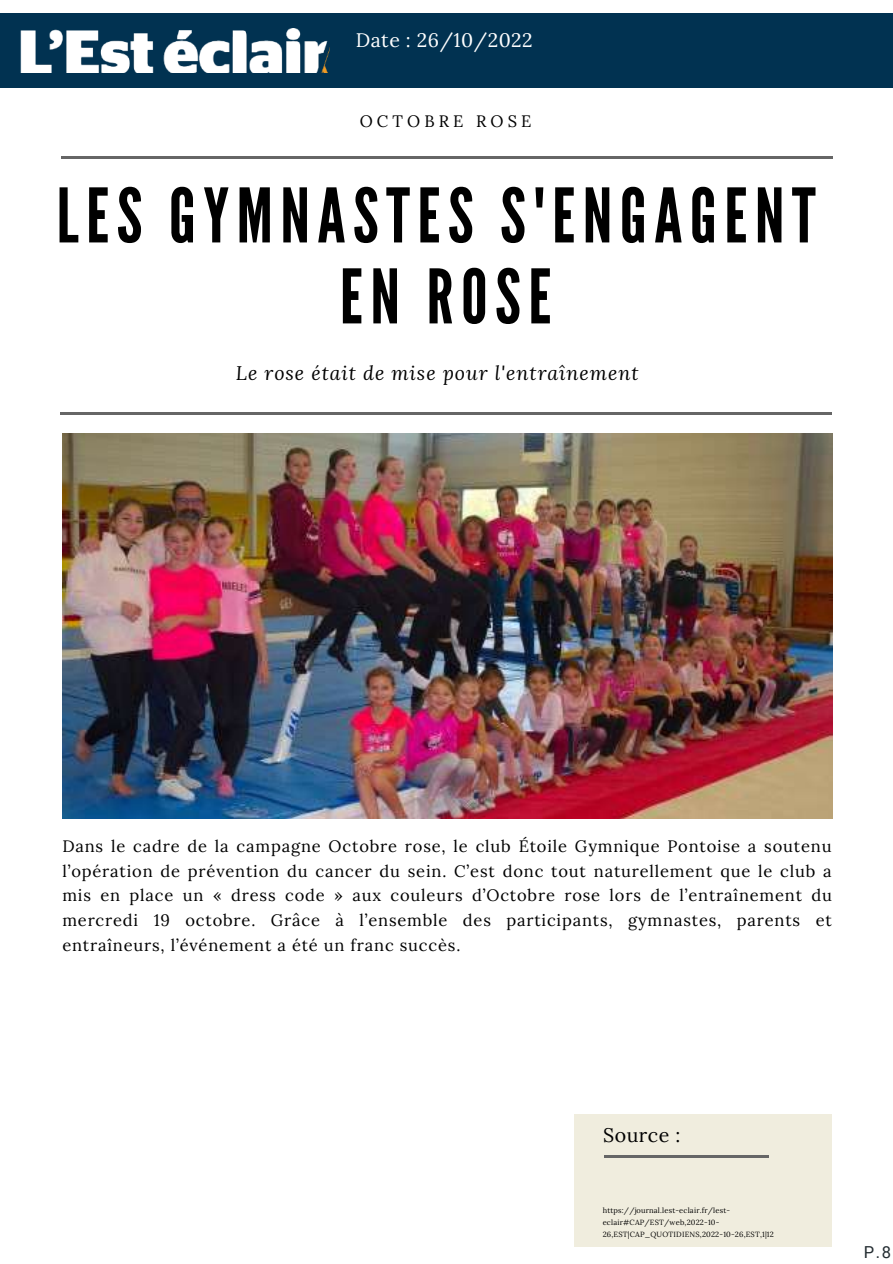
<style>
.page{position:relative;width:893px;height:1264px;background:#fff}
.page>*{position:absolute;margin:0;border:0;box-sizing:border-box;transform-origin:0 0}
.t1{font:75px/81px "League Gothic";letter-spacing:.1em;color:#000;text-align:center}
.t2{font:italic 19.65px "Lora";letter-spacing:.05em;color:#000}
.t3{font:19.65px "Lora";letter-spacing:.025em;color:#000}
.t4{font:19.5px "Lora";letter-spacing:.025em;color:#fff}
.t5{font:16.5px/24.8px "Lora";letter-spacing:.05em;color:#000;text-align:justify}
.t6{font:16.5px "Lora";letter-spacing:.25em;color:#000}
.t7{font:16.5px "Roboto";color:#232c31}
.t8{font:7.5px/11.9px "Lora";letter-spacing:.025em;color:#000}
</style>
<div class="page">
<img style="left:62px;top:433px;width:770px;height:386px">
<hr style="left:61px;top:156px;width:771px;height:2px;background:#666">
<hr style="left:60px;top:412px;width:771px;height:2px;background:#666">
<div style="left:0;top:13px;width:892px;height:75px;background:#013251"></div>
<img style="left:21px;top:28px;width:308px;height:44px">
<div style="left:574px;top:1114px;width:258px;height:132px;background:#f0edde"></div>
<hr style="left:604px;top:1155px;width:164px;height:2px;background:#666">
<p class="t4" style="left:356px;top:27px;width:178px">Date : 26/10/2022</p>
<p class="t6" style="left:359px;top:111px;width:173px">OCTOBRE ROSE</p>
<h1 class="t1" style="left:57px;top:177px;width:760px">LES GYMNASTES S'ENGAGENT<br>EN ROSE</h1>
<p class="t2" style="left:236px;top:359px;width:404px">Le rose était de mise pour l'entraînement</p>
<p class="t5" style="left:62px;top:833px;width:771px">Dans le cadre de la campagne Octobre rose, le club Étoile Gymnique Pontoise a soutenu l’opération de prévention du cancer du sein. C’est donc tout naturellement que le club a mis en place un « dress code » aux couleurs d’Octobre rose lors de l’entraînement du mercredi 19 octobre. Grâce à l’ensemble des participants, gymnastes, parents et entraîneurs, l’événement a été un franc succès.</p>
<p class="t3" style="left:603px;top:1122px;width:79px">Source :</p>
<p class="t8" style="left:602px;top:1204px;width:173px">https://journal.lest-eclair.fr/lest&shy;eclair#CAP/EST/web,2022-10-<br>26,EST|CAP_QUOTIDIENS,2022-10-26,EST,1|12</p>
<p class="t7" style="left:863px;top:1243px;width:29px">P.8</p>
</div>
